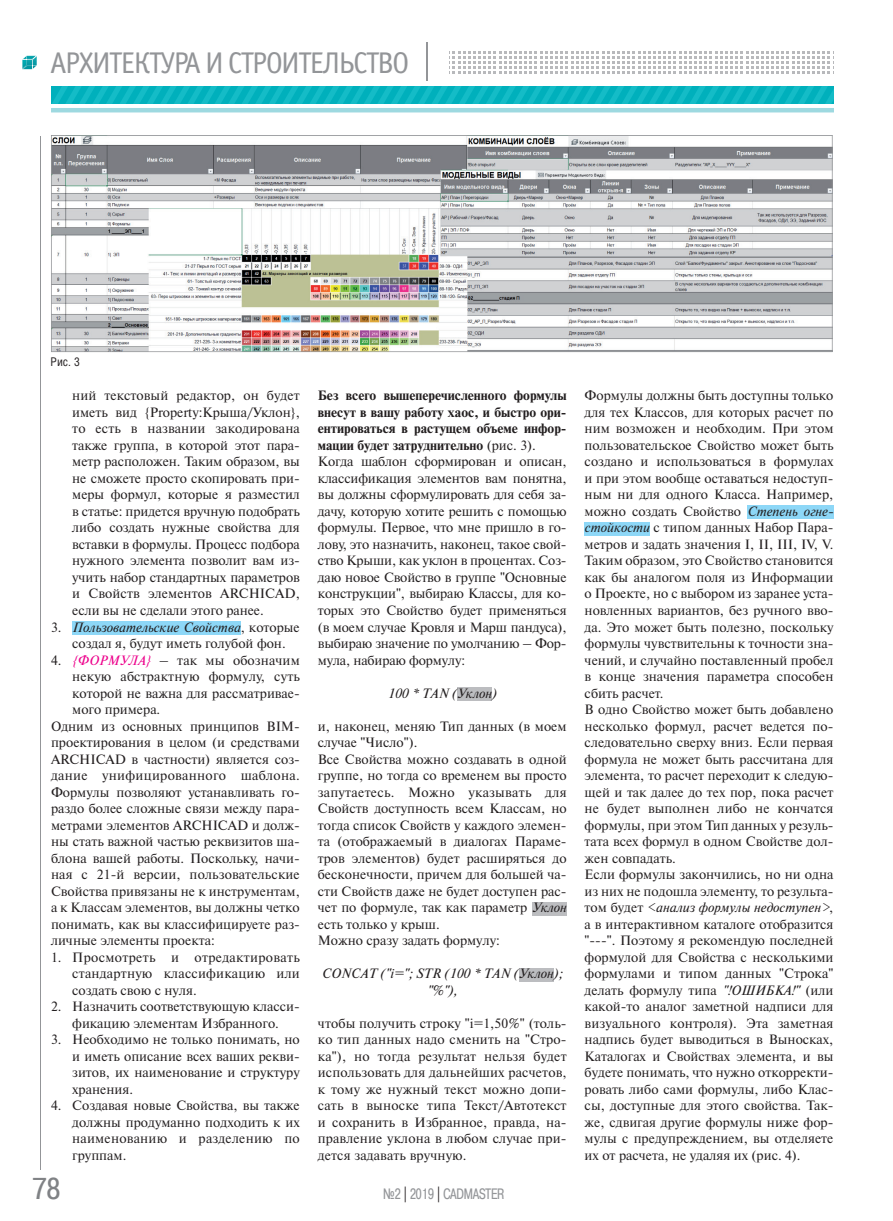
<style>
.page{position:relative;width:893px;height:1221px;background:#fff}
.page>*{position:absolute;margin:0;border:0;box-sizing:border-box;transform-origin:0 0}
.t1{font:30px "Officina Sans C";letter-spacing:-.05em;color:#939598}
.t2{font:30px "Pragmatica Cond C";color:#808285;scale:1.07 1}
.t3{font:15px "Pragmatica Cond C";color:#939598;scale:.9 1}
.t4{font:13.5px/16.5px "Newton C";color:#231f20;text-align:justify}
.t5{font:italic 13.5px/16.5px "Newton C";color:#231f20;text-align:center}
.t6{font:13.5px "Newton C";letter-spacing:.02em;color:#231f20}
.t7{font:12px "Helios Cond";color:#231f20}
.s1{font-style:italic}
.s2{font-style:italic;color:#ed028c}
.s3{font-weight:700}
.s4{color:#231f20}
</style>
<div class="page">
<svg style="left:22px;top:55px;width:15px;height:15px"></svg>
<hr style="left:427px;top:42px;width:1px;height:38px;background:#939598">
<svg style="left:449px;top:51px;width:385px;height:23px"></svg>
<svg style="left:52px;top:86px;width:781px;height:18px;background:#09b5c0"></svg>
<hr style="left:51px;top:108px;width:782px;height:4px;background:#9ed9e0">
<hr style="left:40px;top:136px;width:1px;height:1033px;background:#939598">
<div style="left:72px;top:621px;width:169px;height:13px;background:#8dd7f7"></div>
<div style="left:457px;top:687px;width:35px;height:13px;background:#bcbdc0"></div>
<div style="left:532px;top:901px;width:35px;height:14px;background:#bcbdc0"></div>
<div style="left:519px;top:967px;width:35px;height:14px;background:#bcbdc0"></div>
<div style="left:747px;top:505px;width:86px;height:14px;background:#8dd7f7"></div>
<div style="left:585px;top:522px;width:65px;height:13px;background:#8dd7f7"></div>
<svg style="left:51px;top:135px;width:782px;height:217px"></svg>
<h1 class="t1" style="left:50px;top:51px;width:360px">АРХИТЕКТУРА И СТРОИТЕЛЬСТВО</h1>
<p class="t7" style="left:50px;top:357px;width:31px">Рис. 3</p>
<p class="t4" style="left:72px;top:388px;width:229px">ний текстовый редактор, он будет иметь вид {Property:Крыша/Уклон}, то есть в названии закодирована также группа, в которой этот пара&shy;метр расположен. Таким образом, вы не сможете просто скопировать при&shy;меры формул, которые я разместил в статье: придется вручную подобрать либо создать нужные свойства для вставки в формулы. Процесс подбора нужного элемента позволит вам из - учить набор стандартных параметров и Свойств элементов ARCHICAD, если вы не сделали этого ранее.</p>
<p class="t4" style="left:51px;top:619px;width:250px;text-align:center">3. <span class="s1">Пользовательские Свойства</span>, которые создал я, будут иметь голубой фон.</p>
<p class="t4" style="left:51px;top:652px;width:250px">4. <span class="s2">{ФОРМУЛА}</span> – так мы обозначим</p>
<p class="t4" style="left:72px;top:669px;width:229px">некую абстрактную формулу, суть</p>
<p class="t4" style="left:72px;top:685px;width:229px">которой не важна для рассматривае-</p>
<p class="t4" style="left:72px;top:702px;width:90px">мого примера.</p>
<p class="t4" style="left:51px;top:718px;width:250px">Одним из основных принципов BIM-</p>
<p class="t4" style="left:51px;top:735px;width:250px">проектирования в целом (и средствами</p>
<p class="t4" style="left:51px;top:751px;width:250px">ARCHICAD в частности) является соз-</p>
<p class="t6" style="left:51px;top:770px;width:250px">дание унифицированного шаблона.</p>
<p class="t4" style="left:51px;top:784px;width:250px">Формулы позволяют устанавливать го-</p>
<p class="t4" style="left:51px;top:801px;width:250px">раздо более сложные связи между пара-</p>
<p class="t4" style="left:51px;top:817px;width:250px">метрами элементов ARCHICAD и долж-</p>
<p class="t4" style="left:51px;top:834px;width:250px">ны стать важной частью реквизитов ша-</p>
<p class="t4" style="left:51px;top:850px;width:250px">блона вашей работы. Поскольку, начи-</p>
<p class="t4" style="left:51px;top:867px;width:250px">ная с 21-й версии, пользовательские</p>
<p class="t4" style="left:51px;top:883px;width:250px">Свойства привязаны не к инструментам,</p>
<p class="t4" style="left:51px;top:900px;width:250px">а к Классам элементов, вы должны четко</p>
<p class="t4" style="left:51px;top:916px;width:250px">понимать, как вы классифицируете раз-</p>
<p class="t4" style="left:51px;top:933px;width:165px">личные элементы проекта:</p>
<p class="t4" style="left:72px;top:949px;width:229px;text-indent:-21px">1. Просмотреть и отредактировать стандартную классификацию или создать свою с нуля.</p>
<p class="t4" style="left:51px;top:999px;width:250px;text-align:center">2. Назначить соответствующую класси&shy;фикацию элементам Избранного.</p>
<p class="t4" style="left:72px;top:1032px;width:229px;text-indent:-21px">3. Необходимо не только понимать, но и иметь описание всех ваших рекви&shy;зитов, их наименование и структуру хранения.</p>
<p class="t4" style="left:72px;top:1098px;width:229px;text-indent:-21px">4. Создавая новые Свойства, вы также должны продуманно подходить к их наименованию и разделению по группам.</p>
<p class="t4" style="left:318px;top:388px;width:250px;text-align:left"><span class="s3">Без всего вышеперечисленного формулы внесут в вашу работу хаос, и быстро ори&shy;ентироваться в растущем объеме инфор&shy;мации будет затруднительно</span> (рис. 3).<br>Когда шаблон сформирован и описан, классификация элементов вам понятна, вы должны сформулировать для себя за&shy;дачу, которую хотите решить с помощью формулы. Первое, что мне пришло в го&shy;лову, это назначить, наконец, такое свой&shy;ство Крыши, как уклон в процентах. Соз&shy;даю новое Свойство в группе "Основные конструкции", выбираю Классы, для ко&shy;торых это Свойство будет применяться (в моем слу чае Кров ля и Марш пандуса), выбираю значение по умолчанию – Фор&shy;мула, набираю формулу:</p>
<p class="t5" style="left:388px;top:685px;width:111px">100 * TAN (Уклон)</p>
<p class="t4" style="left:318px;top:718px;width:250px;text-align:left">и, наконец, меняю Тип данных (в моем случае "Число").<br>Все Свойства можно создавать в одной группе, но тогда со временем вы просто запутаетесь. Можно указывать для Свойств доступность всем Классам, но тогда список Свойств у каждого элемен&shy;та (отображаемый в диалогах Параме&shy;тров элементов) будет расширяться до бесконечности, причем для большей ча&shy;сти Свойств даже не будет доступен рас&shy;чет по формуле, так как параметр <span class="s1">Уклон </span>есть только у крыш.<br>Можно сразу задать формулу:</p>
<p class="t5" style="left:322px;top:966px;width:242px">CONCAT ("i="; STR (100 * TAN (Уклон); "%"),</p>
<p class="t4" style="left:318px;top:1015px;width:250px">чтобы получить строку "i=1,50%" (толь&shy;ко тип данных надо сменить на "Стро&shy;ка"), но тогда результат нельзя будет использовать для дальнейших расчетов, к тому же нужный текст можно допи&shy;сать в выноске типа Текст/Автотекст и сохранить в Избранное, правда, на&shy;правление уклона в любом случае при&shy;дется задавать вручную.</p>
<h1 class="t2" style="left:33px;top:1171px;width:27px">78</h1>
<p class="t3" style="left:383px;top:1185px;width:136px">¹2 <span class="s4">|</span> 2019 <span class="s4">|</span> CADMASTER</p>
<p class="t4" style="left:585px;top:388px;width:250px;text-align:left">Формулы должны быть доступны только для тех Классов, для которых расчет по ним возможен и необходим. При этом пользовательское Свойство может быть создано и ис поль зо вать ся в фор мулах и при этом вообще оставаться недоступ&shy;ным ни для одного Класса. Например, можно создать Свойство <span class="s1">Степень огне&shy;стойкости</span> с типом данных Набор Пара&shy;метров и задать значения I, II, III, IV, V.<br>Таким образом, это Свойство становится как бы аналогом поля из Информации о Проекте, но с выбором из заранее уста&shy;новленных вариантов, без ручного вво&shy;да. Это может быть полезно, поскольку формулы чувствительны к точности зна&shy;чений, и случайно поставленный пробел в конце значения параметра способен сбить расчет.<br>В одно Свойство может быть добавлено несколько формул, расчет ведется по&shy;следовательно сверху вниз. Если первая формула не может быть рассчитана для элемента, то расчет переходит к следую&shy;щей и так далее до тех пор, пока расчет не будет выполнен либо не кончатся формулы, при этом Тип данных у резуль&shy;тата всех формул в одном Свойстве дол&shy;жен совпадать.<br>Если формулы закончились, но ни одна из них не подошла элементу, то результа&shy;том будет <span class="s1">&lt;анализ формулы недоступен&gt;</span>, а в интерактивном каталоге отобразится "---". Поэтому я рекомендую последней формулой для Свойства с несколькими формулами и типом данных "Строка" делать формулу типа <span class="s1">"!ОШИБКА!"</span> (или какой-то аналог заметной надписи для визуального контроля). Эта заметная надпись будет выводиться в Выносках, Каталогах и Свойствах элемента, и вы будете понимать, что нужно откорректи&shy;ровать либо сами формулы, либо Клас&shy;сы, доступные для этого свойства. Так&shy;же, сдвигая другие формулы ниже фор&shy;мулы с предупреждением, вы отделяете их от расчета, не удаляя их (рис. 4).</p>
</div>
